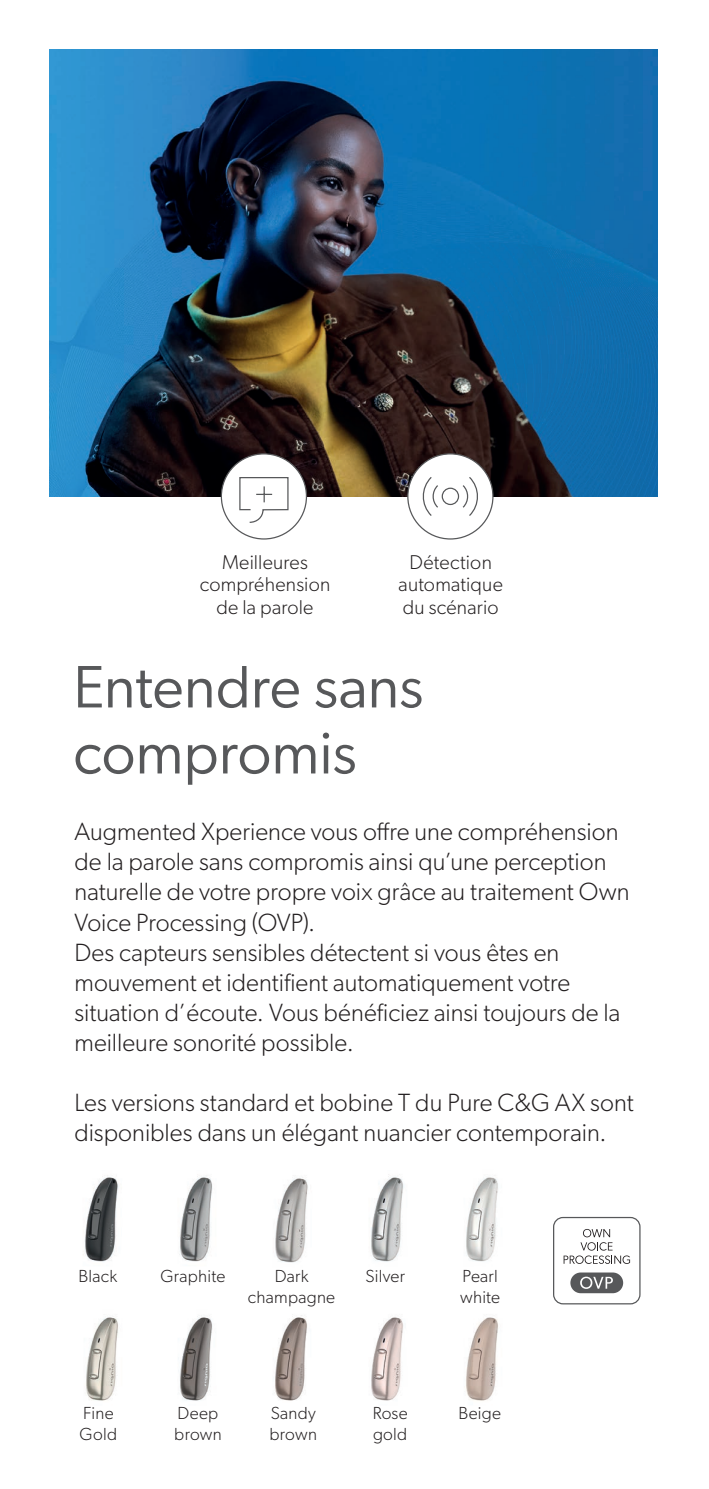
<style>
.page{position:relative;width:709px;height:1489px;background:#fff}
.page>*{position:absolute;margin:0;border:0;box-sizing:border-box;transform-origin:0 0}
.t1{font:60px/66px "Gibson";color:#57585a}
.t2{font:300 25px/30px "Gibson";color:#231f20}
.t3{font:300 20px/22.5px "Gibson";letter-spacing:.01em;color:#231f20;text-align:center}
.t4{font:300 17.5px/21px "Gibson";letter-spacing:.015em;color:#231f20}
</style>
<div class="page">
<img style="left:50px;top:50px;width:607px;height:446px">
<img style="left:275px;top:1315px;width:32px;height:86px">
<img style="left:83px;top:1175px;width:36px;height:87px">
<img style="left:179px;top:1175px;width:34px;height:87px">
<img style="left:371px;top:1174px;width:33px;height:88px">
<img style="left:275px;top:1178px;width:33px;height:85px">
<img style="left:466px;top:1177px;width:32px;height:85px">
<img style="left:86px;top:1317px;width:32px;height:84px">
<img style="left:180px;top:1317px;width:33px;height:84px">
<img style="left:371px;top:1317px;width:32px;height:84px">
<img style="left:466px;top:1317px;width:32px;height:84px">
<div style="left:553px;top:1216px;width:87px;height:88px;border:1px solid #57585a;border-radius:9px"></div>
<svg style="left:563px;top:1229px;width:67px;height:34px"></svg>
<div style="left:570px;top:1272px;width:53px;height:21px;background:#57585a;border-radius:10px"></div>
<svg style="left:580px;top:1276px;width:33px;height:12px"></svg>
<div style="left:221px;top:454px;width:85px;height:85px;background:#fff;border-radius:50%"></div>
<div style="left:408px;top:454px;width:85px;height:85px;background:#fff;border-radius:50%"></div>
<svg style="left:239px;top:477px;width:50px;height:46px"></svg>
<svg style="left:422px;top:477px;width:56px;height:39px"></svg>
<p class="t3" style="left:200px;top:550px;width:132px">Meilleures compréhension de la parole</p>
<p class="t3" style="left:398px;top:550px;width:106px">Détection automatique du scénario</p>
<h1 class="t1" style="left:73px;top:653px;width:351px">Entendre sans compromis</h1>
<p class="t2" style="left:74px;top:816px;width:557px">Augmented Xperience vous offre une compréhension de la parole sans compromis ainsi qu’une perception naturelle de votre propre voix grâce au traitement Own Voice Processing (OVP).<br>Des capteurs sensibles détectent si vous êtes en mouvement et identifient automatiquement votre situation d’écoute. Vous bénéficiez ainsi toujours de la meilleure sonorité possible.</p>
<p class="t2" style="left:74px;top:1086px;width:560px">Les versions standard et bobine T du Pure C&amp;G AX sont disponibles dans un élégant nuancier contemporain.</p>
<p class="t4" style="left:78px;top:1264px;width:40px">Black</p>
<p class="t4" style="left:160px;top:1264px;width:66px">Graphite</p>
<p class="t4" style="left:275px;top:1264px;width:35px">Dark</p>
<p class="t4" style="left:365px;top:1264px;width:41px">Silver</p>
<p class="t4" style="left:248px;top:1285px;width:89px">champagne</p>
<p class="t4" style="left:460px;top:1264px;width:41px">Pearl white</p>
<p class="t4" style="left:269px;top:1402px;width:49px">Sandy brown</p>
<p class="t4" style="left:80px;top:1402px;width:39px">Fine<br>Gold</p>
<p class="t4" style="left:174px;top:1402px;width:49px">Deep brown</p>
<p class="t4" style="left:372px;top:1402px;width:37px">Rose gold</p>
<p class="t4" style="left:458px;top:1402px;width:44px">Beige</p>
</div>
